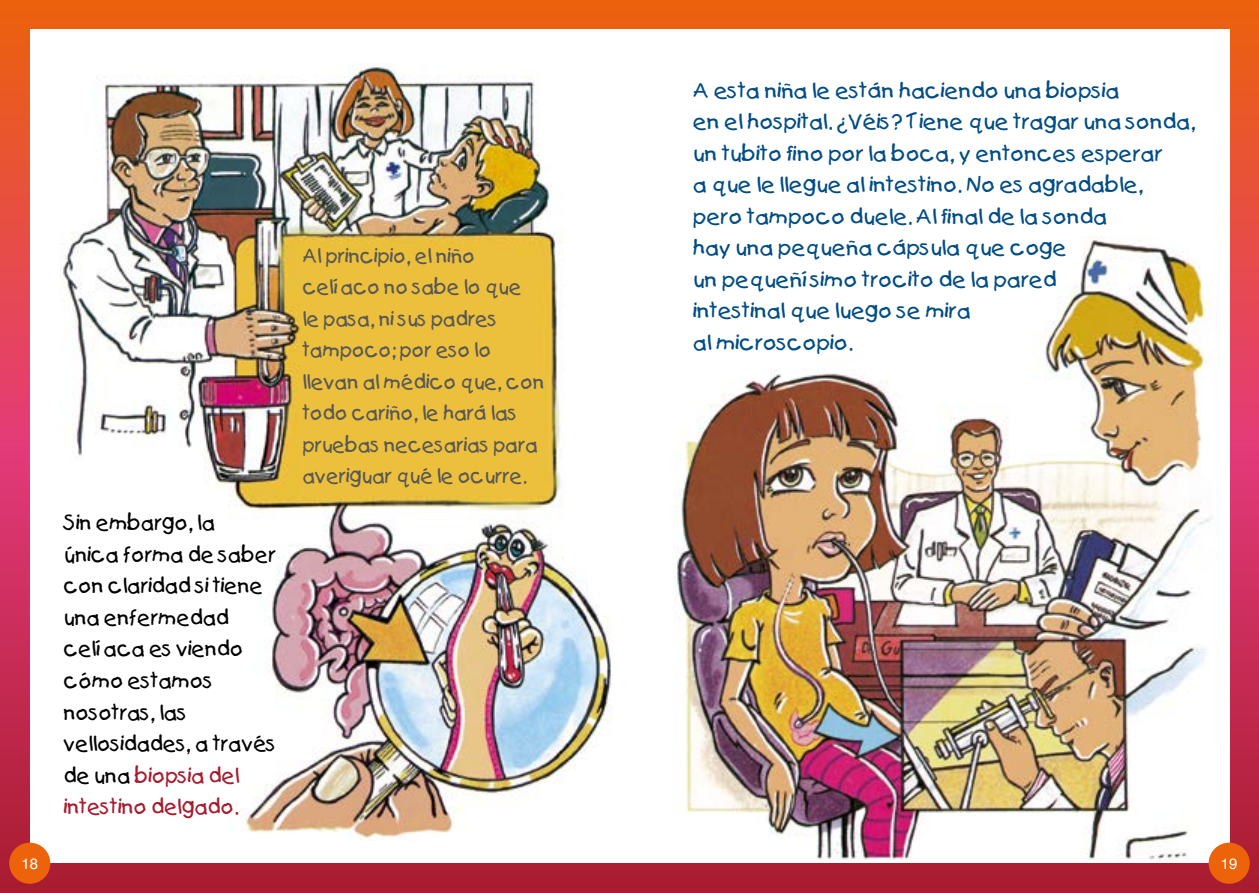
<style>
.page{position:relative;width:1259px;height:893px;background:#fff}
.page>*{position:absolute;margin:0;border:0;box-sizing:border-box;transform-origin:0 0}
.t1{font:20.25px/31.5px "Kids";color:#004c84}
.t2{font:20.25px/31.5px "Kids";color:#000;scale:.95 1}
.t3{font:19.5px/31.5px "Kids";color:#575756;scale:.94 1}
.t4{font:15px "Helvetica";color:#fff}
.s1{color:#a71b2d}
</style>
<div class="page">
<div style="left:0;top:0;width:1259px;height:446px;background:linear-gradient(to bottom,#eb610c,#e43b79)"></div>
<div style="left:0;top:446px;width:1259px;height:447px;background:linear-gradient(to bottom,#e33a7a,#a91c2e)"></div>
<div style="left:30px;top:30px;width:1199px;height:833px;background:#fff"></div>
<img style="left:673px;top:236px;width:548px;height:625px">
<img style="left:60px;top:63px;width:551px;height:776px">
<div style="left:9px;top:843px;width:41px;height:41px;background:#ec6309;border-radius:50%"></div>
<div style="left:1208px;top:843px;width:41px;height:41px;background:#ec6309;border-radius:50%"></div>
<p class="t2" style="left:64px;top:507px;width:225px">Sin embargo, la<br>única forma de saber con claridad si tiene una enfermedad celíaca es viendo cómo estamos nosotras, las vellosidades, a través de una <span class="s1">biopsia del intestino delgado.</span></p>
<p class="t3" style="left:303px;top:240px;width:259px">Al principio, el niño celíaco no sabe lo que<br>le pasa, ni sus padres tampoco; por eso lo llevan al médico que, con todo cariño, le hará las pruebas necesarias para averiguar qué le ocurre.</p>
<p class="t1" style="left:693px;top:75px;width:504px">A esta niña le están haciendo una biopsia<br>en el hospital. ¿Véis? Tiene que tragar una sonda, un tubito fino por la boca, y entonces esperar<br>a que le llegue al intestino. No es agradable, pero tampoco duele. Al final de la sonda<br>hay una pequeña cápsula que coge<br>un pequeñísimo trocito de la pared<br>intestinal que luego se mira<br>al microscopio.</p>
<p class="t4" style="left:21px;top:852px;width:18px">18</p>
<p class="t4" style="left:1220px;top:852px;width:18px">19</p>
</div>
